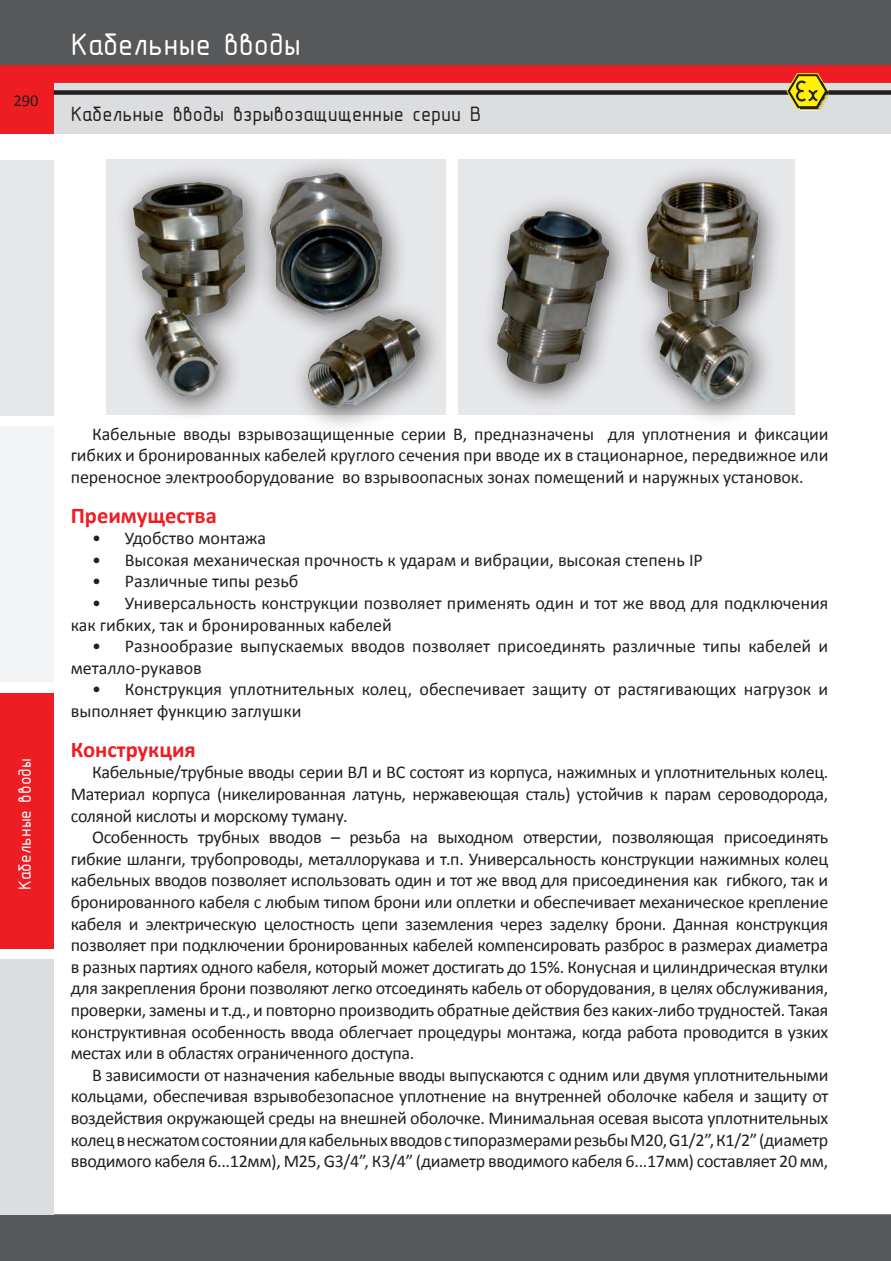
<style>
.page{position:relative;width:891px;height:1261px;background:#fff}
.page>*{position:absolute;margin:0;border:0;box-sizing:border-box;transform-origin:0 0}
.t1{font:31.5px "GOST 2.304 81 type B";color:#fff}
.Подзаголовок{font:700 22.5px "Calibri";color:#ee1d23}
.Заголовок{font:21px "GOST 2.304 81 type B";color:#231f20}
.Общий_текст{font:18px/21.6px "Calibri";color:#231f20;text-align:justify}
.t2{font:18px "GOST 2.304 81 type B";color:#fff}
.t3{font:16.5px "Calibri";color:#231f20}
</style>
<div class="page">
<div style="left:0;top:0;width:890px;height:66px;background:#57585a"></div>
<div style="left:0;top:66px;width:890px;height:17px;background:#ee1d23"></div>
<div style="left:54px;top:83px;width:836px;height:51px;background:#dcdddf"></div>
<div style="left:0;top:66px;width:54px;height:68px;background:#ee1d23"></div>
<div style="left:54px;top:90px;width:836px;height:5px;background:#231f20"></div>
<div style="left:0;top:426px;width:54px;height:256px;background:#f2f3f4"></div>
<div style="left:0;top:960px;width:54px;height:255px;background:#dcdddf"></div>
<div style="left:0;top:160px;width:54px;height:255px;background:#e6e7e9"></div>
<div style="left:0;top:693px;width:54px;height:255px;background:#ee1d23"></div>
<div style="left:106px;top:160px;width:339px;height:255px;background:#e6e7e9"></div>
<div style="left:458px;top:160px;width:336px;height:255px;background:#e6e7e9"></div>
<div style="left:289px;top:298px;width:156px;height:136px;background:#231f20;opacity:.75"></div>
<img style="left:308px;top:316px;width:111px;height:91px">
<div style="left:252px;top:154px;width:156px;height:187px;background:#231f20;opacity:.75"></div>
<img style="left:271px;top:173px;width:110px;height:141px">
<div style="left:627px;top:163px;width:157px;height:265px;background:#231f20;opacity:.75"></div>
<img style="left:646px;top:182px;width:111px;height:220px">
<div style="left:115px;top:163px;width:156px;height:260px;background:#231f20;opacity:.75"></div>
<img style="left:134px;top:183px;width:110px;height:212px">
<div style="left:479px;top:193px;width:155px;height:218px;background:#231f20;opacity:.75"></div>
<img style="left:497px;top:211px;width:111px;height:173px">
<svg style="left:786px;top:73px;width:42px;height:38px;background:#bfa331"></svg>
<div style="left:0;top:1214px;width:891px;height:47px;background:#57585a"></div>
<p class="t3" style="left:14px;top:90px;width:27px">290</p>
<h1 class="t1" style="left:71px;top:27px;width:232px">Кабельные вводы</h1>
<p class="Заголовок" style="left:71px;top:102px;width:412px">Кабельные вводы взрывозащищенные серии В</p>
<p class="t2" style="left:15px;top:890px;width:133px;rotate:-90deg">Кабельные вводы</p>
<p class="Общий_текст" style="left:71px;top:423px;width:758px;text-indent:21px">Кабельные вводы взрывозащищенные серии В, предназначены для уплотнения и фиксации гибких и бронированных кабелей круглого сечения при вводе их в стационарное, передвижное или переносное электрооборудование во взрывоопасных зонах помещений и наружных установок.</p>
<p class="Подзаголовок" style="left:71px;top:501px;width:147px">Преимущества</p>
<p class="Общий_текст" style="left:92px;top:527px;width:175px">• Удобство монтажа</p>
<p class="Общий_текст" style="left:92px;top:549px;width:612px">• Высокая механическая прочность к ударам и вибрации, высокая степень IP</p>
<p class="Общий_текст" style="left:92px;top:570px;width:208px">• Различные типы резьб</p>
<p class="Общий_текст" style="left:71px;top:592px;width:758px;text-indent:21px">• Универсальность конструкции позволяет применять один и тот же ввод для подключения как гибких, так и бронированных кабелей</p>
<p class="Общий_текст" style="left:71px;top:635px;width:758px;text-indent:21px">• Разнообразие выпускаемых вводов позволяет присоединять различные типы кабелей и металло-рукавов</p>
<p class="Общий_текст" style="left:71px;top:678px;width:758px;text-indent:21px">• Конструкция уплотнительных колец, обеспечивает защиту от растягивающих нагрузок и выполняет функцию заглушки</p>
<p class="Подзаголовок" style="left:71px;top:735px;width:126px">Конструкция</p>
<p class="Общий_текст" style="left:71px;top:761px;width:758px;text-indent:21px">Кабельные/трубные вводы серии ВЛ и ВС состоят из корпуса, нажимных и уплотнительных колец.<br>Материал корпуса (никелированная латунь, нержавеющая сталь) устойчив к парам сероводорода, соляной кислоты и морскому туману.</p>
<p class="Общий_текст" style="left:71px;top:826px;width:758px;text-indent:21px">Особенность трубных вводов – резьба на выходном отверстии, позволяющая присоединять гибкие шланги, трубопроводы, металлорукава и т.п. Универсальность конструкции нажимных колец кабельных вводов позволяет использовать один и тот же ввод для присоединения как гибкого, так и бронированного кабеля с любым типом брони или оплетки и обеспечивает механическое крепление кабеля и электрическую целостность цепи заземления через заделку брони. Данная конструкция позволяет при подключении бронированных кабелей компенсировать разброс в размерах диаметра в разных партиях одного кабеля, который может достигать до 15%. Конусная и цилиндрическая втулки для закрепления брони позволяют легко отсоединять кабель от оборудования, в целях обслуживания, проверки, замены и т.д., и повторно производить обратные действия без каких-либо трудностей. Такая конструктивная особенность ввода облегчает процедуры монтажа, когда работа проводится в узких местах или в областях ограниченного доступа.</p>
<p class="Общий_текст" style="left:71px;top:1064px;width:758px;text-indent:21px">В зависимости от назначения кабельные вводы выпускаются с одним или двумя уплотнительными кольцами, обеспечивая взрывобезопасное уплотнение на внутренней оболочке кабеля и защиту от воздействия окружающей среды на внешней оболочке. Минимальная осевая высота уплотнительных колец в несжатом состоянии для кабельных вводов с типоразмерами резьбы М20, G1/2”, К1/2” (диаметр вводимого кабеля 6...12мм), М25, G3/4”, К3/4” (диаметр вводимого кабеля 6...17мм) составляет 20 мм,</p>
</div>
